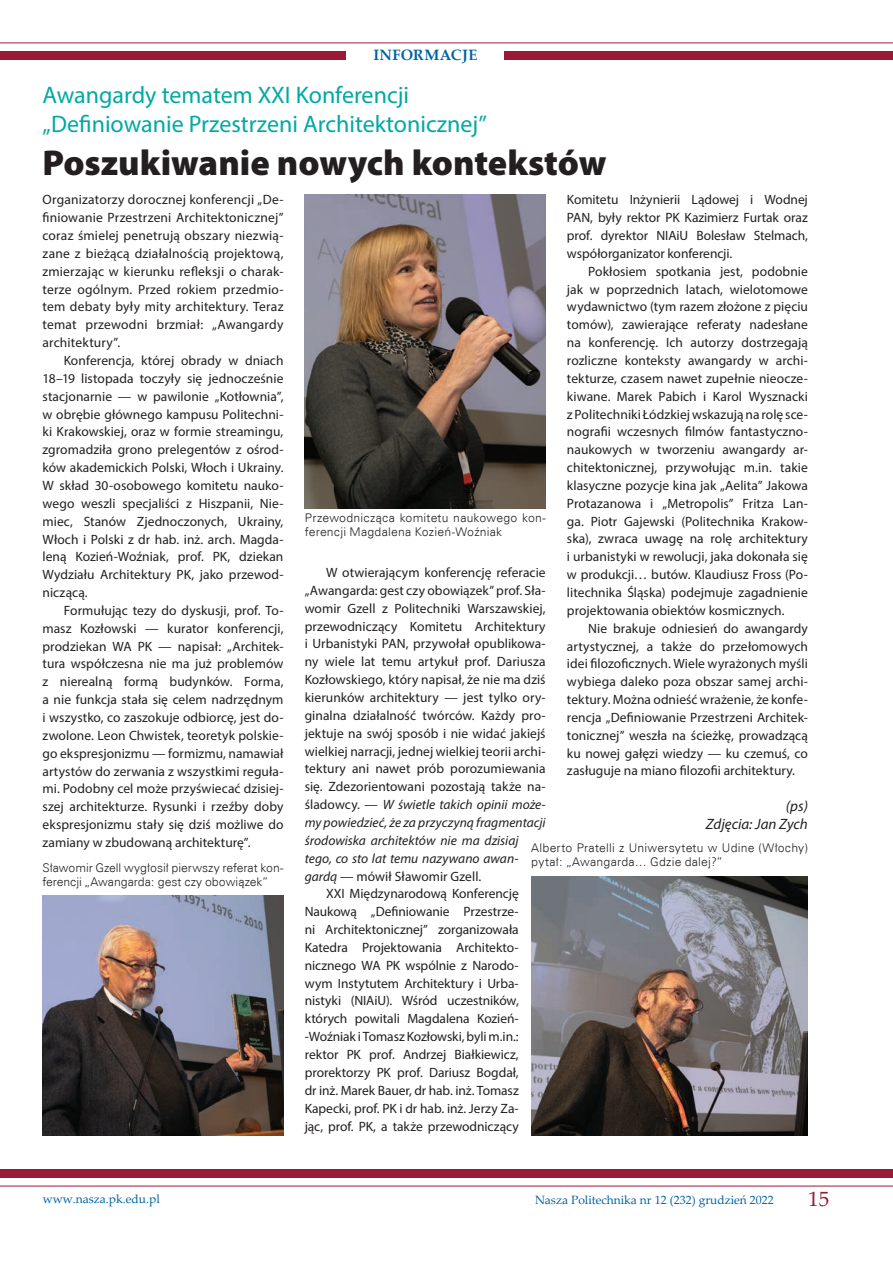
<style>
.page{position:relative;width:893px;height:1263px;background:#fff}
.page>*{position:absolute;margin:0;border:0;box-sizing:border-box;transform-origin:0 0}
.tytul_1_24{font:900 36px "Myriad Pro";color:#231f20}
.nadtytul_zielony{font:24px/28.8px "Myriad Pro";color:#00a9a5}
.t1{font:21px "Palatino Linotype";color:#9a1936}
.podpis{font:italic 15px "Myriad Pro";color:#231f20}
.t2{font:700 15px "Palatino Linotype";letter-spacing:.02em;color:#0063a1}
.tekst_zasadniczy_3_n{font:13.5px/17.9px "Myriad Pro";color:#231f20;text-align:justify}
.ryc_podpis{font:12px/14.4px "Zurich Lt EU";letter-spacing:.015em;color:#231f20}
.t3{font:12px "Palatino Linotype";color:#0063a1}
.s1{font-style:italic}
</style>
<div class="page">
<div style="left:0;top:51px;width:893px;height:9px;background:#9a1936"></div>
<hr style="left:0;top:43px;width:893px;height:1px;background:#9a1936">
<div style="left:0;top:1169px;width:893px;height:9px;background:#9a1936"></div>
<hr style="left:0;top:1186px;width:893px;height:1px;background:#9a1936">
<div style="left:347px;top:45px;width:157px;height:21px;background:#fff"></div>
<img style="left:305px;top:195px;width:241px;height:313px">
<img style="left:43px;top:896px;width:240px;height:239px">
<img style="left:531px;top:876px;width:277px;height:259px">
<p class="t2" style="left:373px;top:45px;width:106px">INFORMACJE</p>
<p class="nadtytul_zielony" style="left:43px;top:80px;width:446px">Awangardy tematem XXI Konferencji „Definiowanie Przestrzeni Architektonicznej”</p>
<p class="tytul_1_24" style="left:43px;top:139px;width:565px">Poszukiwanie nowych kontekstów</p>
<p class="tekst_zasadniczy_3_n" style="left:43px;top:191px;width:242px">Organizatorzy dorocznej konferencji „De&shy;finiowanie Przestrzeni Architektonicznej” coraz śmielej penetrują obszary niezwią&shy;zane z bieżącą działalnością projektową, zmierzając w kierunku refleksji o charak&shy;terze ogólnym. Przed rokiem przedmio&shy;tem debaty były mity architektury. Teraz temat przewodni brzmiał: „Awangardy architektury”.</p>
<p class="tekst_zasadniczy_3_n" style="left:43px;top:351px;width:242px;text-indent:21px">Konferencja, której obrady w dniach 18–19 listopada toczyły się jednocześnie stacjonarnie — w pawilonie „Kotłownia”, w obrębie głównego kampusu Politechni&shy;ki Krakowskiej, oraz w formie streamingu, zgromadziła grono prelegentów z ośrod&shy;ków akademickich Polski, Włoch i Ukrainy.<br>W skład 30-osobowego komitetu nauko&shy;wego weszli specjaliści z Hiszpanii, Nie&shy;miec, Stanów Zjednoczonych, Ukrainy, Włoch i Polski z dr hab. inż. arch. Magda&shy;leną Kozień-Woźniak, prof. PK, dziekan Wydziału Architektury PK, jako przewod&shy;niczącą.</p>
<p class="tekst_zasadniczy_3_n" style="left:43px;top:601px;width:242px;text-indent:21px">Formułując tezy do dyskusji, prof. To&shy;masz Kozłowski — kurator konferencji, prodziekan WA PK — napisał: „Architek&shy;tura współczesna nie ma już problemów z nierealną formą budynków. Forma, a nie funkcja stała się celem nadrzędnym i wszystko, co zaszokuje odbiorcę, jest do&shy;zwolone. Leon Chwistek, teoretyk polskie&shy;go ekspresjonizmu — formizmu, namawiał artystów do zerwania z wszystkimi reguła&shy;mi. Podobny cel może przyświecać dzisiej&shy;szej architekturze. Rysunki i rzeźby doby ekspresjonizmu stały się dziś możliwe do zamiany w zbudowaną architekturę”.</p>
<p class="ryc_podpis" style="left:43px;top:860px;width:242px">Sławomir Gzell wygłosił pierwszy referat kon&shy;ferencji „Awangarda: gest czy obowiązek”</p>
<p class="tekst_zasadniczy_3_n" style="left:567px;top:191px;width:242px">Komitetu Inżynierii Lądowej i Wodnej PAN, były rektor PK Kazimierz Furtak oraz prof. dyrektor NIAiU Bolesław Stelmach, współorganizator konferencji.</p>
<p class="tekst_zasadniczy_3_n" style="left:567px;top:262px;width:242px;text-indent:21px">Pokłosiem spotkania jest, podobnie jak w poprzednich latach, wielotomowe wydawnictwo (tym razem złożone z pięciu tomów), zawierające referaty nadesłane na konferencję. Ich autorzy dostrzegają rozliczne konteksty awangardy w archi&shy;tekturze, czasem nawet zupełnie nieocze&shy;kiwane. Marek Pabich i Karol Wysznacki z Politechniki Łódzkiej wskazują na rolę sce&shy;nografii wczesnych filmów fantastyczno&shy;naukowych w tworzeniu awangardy ar&shy;chitektonicznej, przywołując m.in. takie klasyczne pozycje kina jak „Aelita” Jakowa Protazanowa i „Metropolis” Fritza Lan&shy;ga. Piotr Gajewski (Politechnika Krakow&shy;ska), zwraca uwagę na rolę architektury i urbanistyki w rewolucji, jaka dokonała się w produkcji… butów. Klaudiusz Fross (Po&shy;litechnika Śląska) podejmuje zagadnienie projektowania obiektów kosmicznych.</p>
<p class="tekst_zasadniczy_3_n" style="left:567px;top:619px;width:242px;text-indent:21px">Nie brakuje odniesień do awangardy artystycznej, a także do przełomowych idei filozoficznych. Wiele wyrażonych myśli wybiega daleko poza obszar samej archi&shy;tektury. Można odnieść wrażenie, że konfe&shy;rencja „Definiowanie Przestrzeni Architek&shy;tonicznej” weszła na ścieżkę, prowadzącą ku nowej gałęzi wiedzy — ku czemuś, co zasługuje na miano filozofii architektury.</p>
<p class="podpis" style="left:786px;top:797px;width:23px">(ps)</p>
<p class="podpis" style="left:706px;top:815px;width:104px">Zdjęcia: Jan Zych</p>
<p class="ryc_podpis" style="left:305px;top:510px;width:242px">Przewodnicząca komitetu naukowego kon&shy;ferencji Magdalena Kozień-Woźniak</p>
<p class="tekst_zasadniczy_3_n" style="left:305px;top:563px;width:242px;text-align:left;text-indent:21px">W otwierającym konferencję referacie „Awangarda: gest czy obowiązek” prof. Sła&shy;womir Gzell z Politechniki Warszawskiej, przewodniczący Komitetu Architektury i Urbanistyki PAN, przywołał opublikowa&shy;ny wiele lat temu artykuł prof. Dariusza Kozłowskiego, który napisał, że nie ma dziś kierunków architektury — jest tylko ory&shy;ginalna działalność twórców. Każdy pro&shy;jektuje na swój sposób i nie widać jakiejś wielkiej narracji, jednej wielkiej teorii archi&shy;tektury ani nawet prób porozumiewania się. Zdezorientowani pozostają także na&shy;śladowcy. — <span class="s1">W świetle takich opinii może&shy;my powiedzieć, że za przyczyną fragmentacji środowiska architektów nie ma dzisiaj tego, co sto lat temu nazywano awan&shy;gardą</span> — mówił Sławomir Gzell.</p>
<p class="tekst_zasadniczy_3_n" style="left:305px;top:885px;width:216px;text-align:right">XXI Międzynarodową Konferencję Naukową „Definiowanie Przestrze&shy;ni Architektonicznej” zorganizowała Katedra Projektowania Architekto&shy;nicznego WA PK wspólnie z Narodo&shy;wym Instytutem Architektury i Urba&shy;nistyki (NIAiU). Wśród uczestników, których powitali Magdalena Kozień-Woźniak i Tomasz Kozłowski, byli m.in.: rektor PK prof. Andrzej Białkiewicz, prorektorzy PK prof. Dariusz Bogdał, dr inż. Marek Bauer, dr hab. inż. Tomasz Kapecki, prof. PK i dr hab. inż. Jerzy Za&shy;jąc, prof. PK, a także przewodniczący</p>
<p class="ryc_podpis" style="left:531px;top:840px;width:278px">Alberto Pratelli z Uniwersytetu w Udine (Włochy) pytał: „Awangarda… Gdzie dalej?”</p>
<p class="t3" style="left:43px;top:1190px;width:118px">www.nasza.pk.edu.pl</p>
<p class="t3" style="left:535px;top:1191px;width:240px">Nasza Politechnika nr 12 (232) grudzień 2022</p>
<h3 class="t1" style="left:808px;top:1184px;width:22px">15</h3>
</div>
